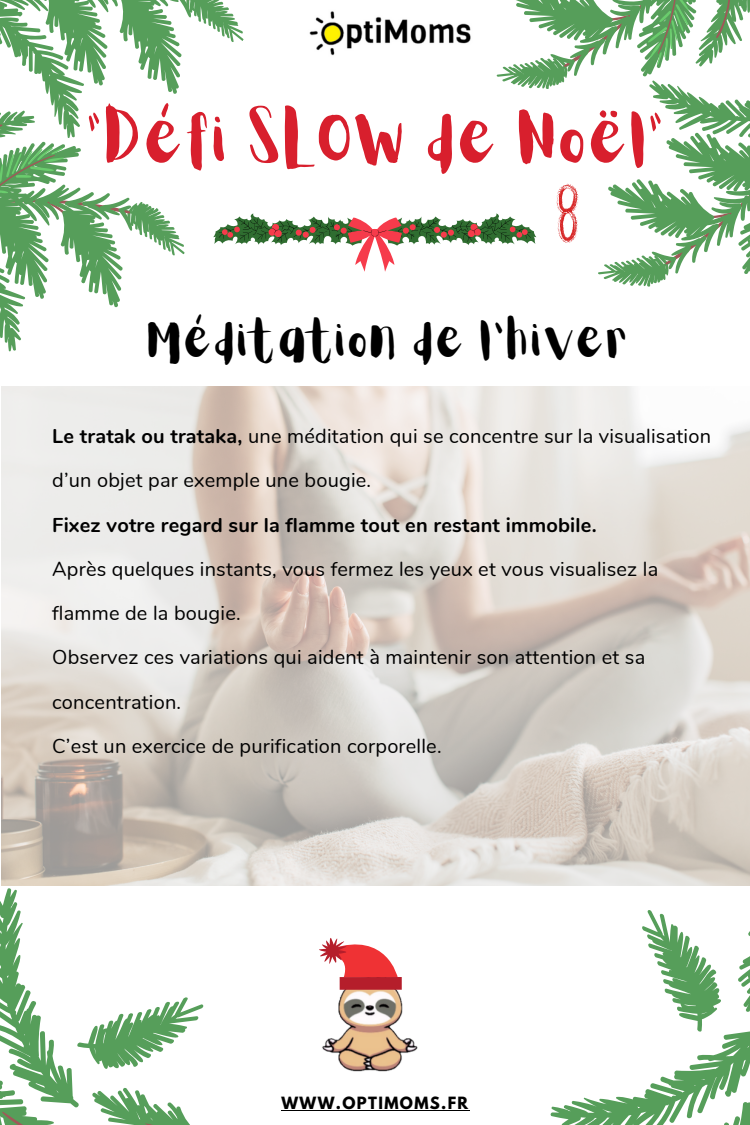
<style>
.page{position:relative;width:750px;height:1125px;background:#fff}
.page>*{position:absolute;margin:0;border:0;box-sizing:border-box;transform-origin:0 0}
.t1{font:61.4px "Aloja Extended";letter-spacing:.01em;color:#d81f2d}
.t2{font:44px "Aloja Extended";letter-spacing:.02em;color:#000}
.t3{font:20px "Nunito";letter-spacing:.01em;color:#000}
.t4{font:700 20px "Nunito";letter-spacing:.01em;color:#000}
.t5{font:700 15px "League Spartan";letter-spacing:.09em;color:#000}
.s1{font-weight:700}
</style>
<div class="page">
<img style="left:322px;top:977px;width:96px;height:95px">
<svg style="left:0;top:888px;width:204px;height:237px"></svg>
<hr style="left:282px;top:1110px;width:188px;height:1px;background:#000">
<svg style="left:550px;top:910px;width:200px;height:215px"></svg>
<div style="left:340px;top:977px;width:62px;height:13px;background:#b51e2b"></div>
<svg style="left:319px;top:938px;width:79px;height:39px"></svg>
<svg style="left:0;top:0;width:750px;height:352px"></svg>
<img style="left:2px;top:386px;width:748px;height:499px">
<h1 class="t1" style="left:89px;top:111px;width:579px">"Défi SLOW de Noël"</h1>
<h2 class="t2" style="left:148px;top:320px;width:483px">Méditation de l'hiver</h2>
<p class="t3" style="left:52px;top:423px;width:660px"><span class="s1">Le tratak ou trataka,</span> une méditation qui se concentre sur la visualisation</p>
<p class="t3" style="left:52px;top:467px;width:320px">d’un objet par exemple une bougie.</p>
<p class="t4" style="left:52px;top:511px;width:546px">Fixez votre regard sur la flamme tout en restant immobile.</p>
<p class="t3" style="left:52px;top:556px;width:608px">Après quelques instants, vous fermez les yeux et vous visualisez la</p>
<p class="t3" style="left:52px;top:600px;width:190px">flamme de la bougie.</p>
<p class="t3" style="left:52px;top:644px;width:595px">Observez ces variations qui aident à maintenir son attention et sa</p>
<p class="t3" style="left:52px;top:688px;width:131px">concentration.</p>
<p class="t3" style="left:52px;top:733px;width:391px">C’est un exercice de purification corporelle.</p>
<p class="t5" style="left:282px;top:1096px;width:188px">WWW.OPTIMOMS.FR</p>
</div>
